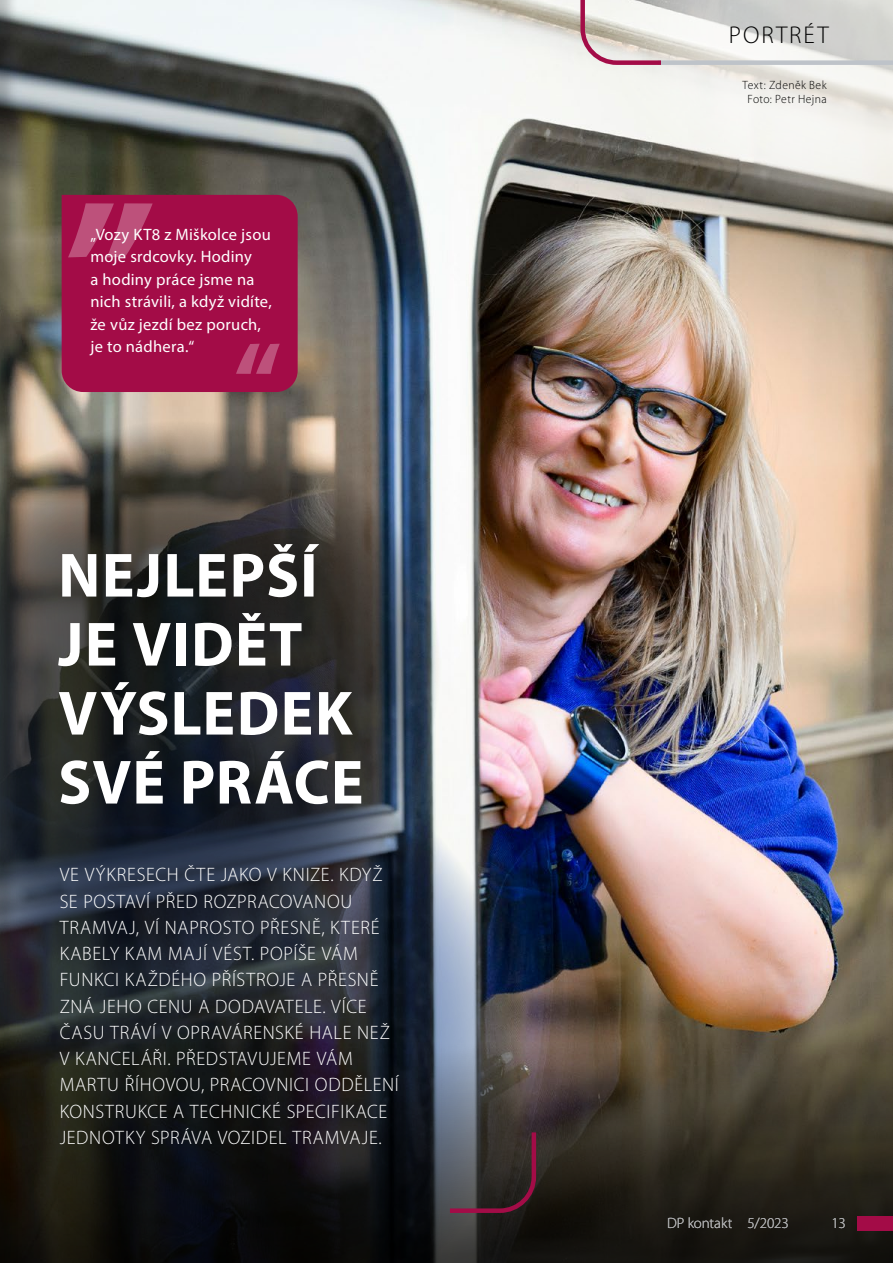
<style>
.page{position:relative;width:893px;height:1263px;background:#fff}
.page>*{position:absolute;margin:0;border:0;box-sizing:border-box;transform-origin:0 0}
.t1{font:700 63px/69px "Myriad Pro";letter-spacing:.02em;color:#fff}
.t2{font:300 24.3px "Myriad Pro";letter-spacing:.08em;color:#000}
.t3{font:300 19.5px/26.2px "Myriad Pro";letter-spacing:.035em;color:#fff}
.t4{font:16.5px/22.5px "Myriad Pro";letter-spacing:.015em;color:#fff}
.t5{font:300 15px "Myriad Pro";letter-spacing:-.005em;color:#9fa1a4}
.t6{font:300 15px "Myriad Pro";color:#fff}
.t7{font:300 12px/13.5px "Myriad Pro";letter-spacing:.035em;color:#000;text-align:center}
</style>
<div class="page">
<img style="left:110px;top:0;width:783px;height:946px">
<svg style="left:562px;top:946px;width:331px;height:317px;background:#4e4233"></svg>
<div style="left:110px;top:195px;width:188px;height:189px;background:#a30c47"></div>
<svg style="left:110px;top:203px;width:43px;height:54px;background:#b13163"></svg>
<svg style="left:236px;top:344px;width:44px;height:30px"></svg>
<svg style="left:110px;top:384px;width:373px;height:309px"></svg>
<svg style="left:583px;top:0;width:310px;height:240px"></svg>
<img style="left:110px;top:693px;width:452px;height:570px">
<div style="left:0;top:482px;width:423px;height:387px;background:#000;opacity:.75"></div>
<div style="left:857px;top:1216px;width:36px;height:14px;background:#a30c47"></div>
<div style="left:658px;top:60px;width:235px;height:5px;background:#bec3c9"></div>
<svg style="left:578px;top:0;width:87px;height:67px"></svg>
<svg style="left:445px;top:1128px;width:93px;height:87px;background:#46393e"></svg>
<div style="left:0;top:0;width:110px;height:1263px;background:#000;opacity:.24"></div>
<p class="t4" style="left:90px;top:223px;width:183px">„Vozy KT8 z Miškolce jsou moje srdcovky. Hodiny<br>a hodiny práce jsme na nich strávili, a když vidíte, že vůz jezdí bez poruch, je to nádhera.“</p>
<h1 class="t1" style="left:58px;top:539px;width:307px">NEJLEPŠÍ<br>JE VIDĚT<br>VÝSLEDEK<br>SVÉ PRÁCE</h1>
<p class="t3" style="left:60px;top:862px;width:341px">VE VÝKRESECH ČTE JAKO V KNIZE. KDYŽ SE POSTAVÍ PŘED ROZPRACOVANOU TRAMVAJ, VÍ NAPROSTO PŘESNĚ, KTERÉ KABELY KAM MAJÍ VÉST. POPÍŠE VÁM FUNKCI KAŽDÉHO PŘÍSTROJE A PŘESNĚ ZNÁ JEHO CENU A DODAVATELE. VÍCE ČASU TRÁVÍ V OPRAVÁRENSKÉ HALE NEŽ V KANCELÁŘI. PŘEDSTAVUJEME VÁM MARTU ŘÍHOVOU, PRACOVNICI ODDĚLENÍ KONSTRUKCE A TECHNICKÉ SPECIFIKACE JEDNOTKY SPRÁVA VOZIDEL TRAMVAJE.</p>
<p class="t2" style="left:729px;top:21px;width:101px">PORTRÉT</p>
<p class="t7" style="left:742px;top:79px;width:86px">Text: Zdeněk Bek<br>Foto: Petr Hejna</p>
<p class="t5" style="left:667px;top:1215px;width:123px">DP kontakt 5/2023</p>
<p class="t6" style="left:831px;top:1215px;width:16px">13</p>
</div>
